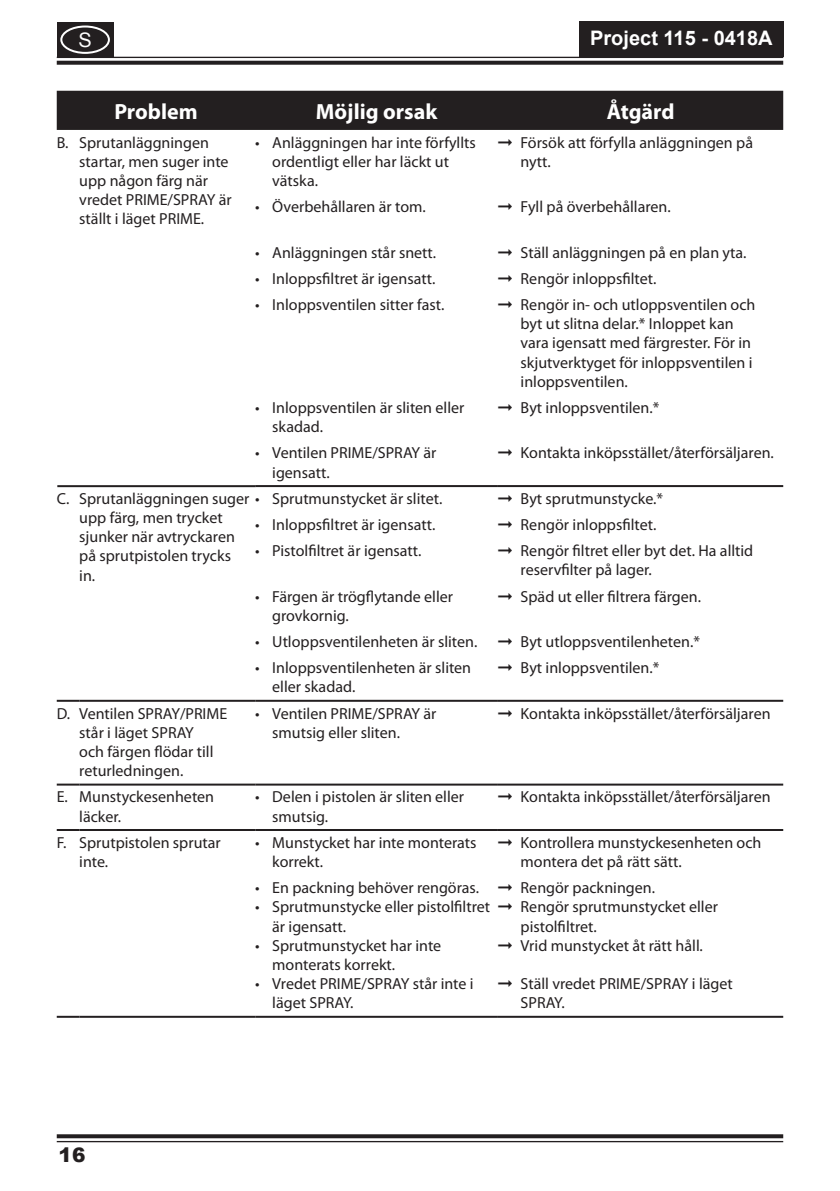
<style>
.page{position:relative;width:840px;height:1191px;background:#fff}
.page>*{position:absolute;margin:0;border:0;box-sizing:border-box;transform-origin:0 0}
.t1{font:700 22px "Myriad Pro";color:#fff}
.t2{font:700 20px "Arial";color:#fff}
.t3{font:900 20px "Arial";color:#231f20}
.t4{font:20px "Arial";color:#fff}
.t5{font:16px/19.2px "Myriad Pro";color:#231f20}
</style>
<div class="page">
<div style="left:57px;top:23px;width:56px;height:34px;background:#231f20"></div>
<div style="left:60px;top:26px;width:50px;height:28px;border:2px solid #fff;border-radius:50%"></div>
<hr style="left:57px;top:57px;width:725px;height:1px;background:#231f20">
<svg style="left:57px;top:61px;width:725px;height:4px;background:#322e2f"></svg>
<svg style="left:57px;top:1134px;width:725px;height:4px;background:#322e2f"></svg>
<hr style="left:57px;top:1141px;width:725px;height:1px;background:#231f20">
<div style="left:578px;top:21px;width:204px;height:36px;background:#231f20"></div>
<div style="left:57px;top:91px;width:725px;height:39px;background:#231f20"></div>
<hr style="left:255px;top:485px;width:242px;height:2px;background:#231f20">
<hr style="left:497px;top:485px;width:285px;height:2px;background:#231f20">
<hr style="left:57px;top:700px;width:22px;height:2px;background:#231f20">
<hr style="left:79px;top:700px;width:176px;height:2px;background:#231f20">
<hr style="left:255px;top:700px;width:242px;height:2px;background:#231f20">
<hr style="left:497px;top:700px;width:285px;height:2px;background:#231f20">
<hr style="left:57px;top:783px;width:22px;height:2px;background:#231f20">
<hr style="left:79px;top:783px;width:176px;height:2px;background:#231f20">
<hr style="left:255px;top:783px;width:242px;height:2px;background:#231f20">
<hr style="left:497px;top:783px;width:285px;height:2px;background:#231f20">
<hr style="left:57px;top:829px;width:22px;height:2px;background:#231f20">
<hr style="left:79px;top:829px;width:176px;height:2px;background:#231f20">
<hr style="left:255px;top:829px;width:242px;height:2px;background:#231f20">
<hr style="left:497px;top:829px;width:285px;height:2px;background:#231f20">
<hr style="left:57px;top:1015px;width:22px;height:2px;background:#231f20">
<hr style="left:79px;top:1015px;width:176px;height:2px;background:#231f20">
<hr style="left:255px;top:1015px;width:242px;height:2px;background:#231f20">
<hr style="left:497px;top:1015px;width:285px;height:2px;background:#231f20">
<hr style="left:57px;top:485px;width:198px;height:2px;background:#231f20">
<p class="t4" style="left:78px;top:27px;width:15px">S</p>
<p class="t2" style="left:590px;top:25px;width:184px">Project 115 - 0418A</p>
<p class="t1" style="left:114px;top:97px;width:85px">Problem</p>
<p class="t1" style="left:316px;top:97px;width:123px">Möjlig orsak</p>
<p class="t1" style="left:606px;top:97px;width:69px">Åtgärd</p>
<p class="t5" style="left:79px;top:132px;width:154px;text-indent:-23px">B. Sprutanläggningen startar, men suger inte upp någon färg när vredet PRIME/SPRAY är ställt i läget PRIME.</p>
<p class="t5" style="left:272px;top:132px;width:205px;text-indent:-17px">• Anläggningen har inte förfyllts ordentligt eller har läckt ut vätska.</p>
<p class="t5" style="left:520px;top:132px;width:234px;text-indent:-23px">➞ Försök att förfylla anläggningen på nytt.</p>
<p class="t5" style="left:255px;top:197px;width:172px">• Överbehållaren är tom.</p>
<p class="t5" style="left:497px;top:197px;width:174px">➞ Fyll på överbehållaren.</p>
<p class="t5" style="left:255px;top:242px;width:182px">• Anläggningen står snett.</p>
<p class="t5" style="left:497px;top:242px;width:250px">➞ Ställ anläggningen på en plan yta.</p>
<p class="t5" style="left:255px;top:268px;width:181px">• Inloppsfiltret är igensatt.</p>
<p class="t5" style="left:497px;top:268px;width:160px">➞ Rengör inloppsfiltet.</p>
<p class="t5" style="left:255px;top:295px;width:190px">• Inloppsventilen sitter fast.</p>
<p class="t5" style="left:520px;top:295px;width:236px;text-indent:-23px">➞ Rengör in- och utloppsventilen och byt ut slitna delar.* Inloppet kan vara igensatt med färgrester. För in skjutverktyget för inloppsventilen i inloppsventilen.</p>
<p class="t5" style="left:272px;top:398px;width:193px;text-indent:-17px">• Inloppsventilen är sliten eller skadad.</p>
<p class="t5" style="left:497px;top:398px;width:163px">➞ Byt inloppsventilen.*</p>
<p class="t5" style="left:272px;top:443px;width:166px;text-indent:-17px">• Ventilen PRIME/SPRAY är igensatt.</p>
<p class="t5" style="left:497px;top:443px;width:277px">➞ Kontakta inköpsstället/återförsäljaren.</p>
<p class="t5" style="left:79px;top:488px;width:364px;text-indent:-23px">C. Sprutanläggningen suger • Sprutmunstycket är slitet. upp färg, men trycket<br>sjunker när avtryckaren<br>på sprutpistolen trycks<br>in.</p>
<p class="t5" style="left:497px;top:488px;width:167px">➞ Byt sprutmunstycke.*</p>
<p class="t5" style="left:255px;top:515px;width:181px">• Inloppsfiltret är igensatt.</p>
<p class="t5" style="left:497px;top:515px;width:160px">➞ Rengör inloppsfiltet.</p>
<p class="t5" style="left:255px;top:541px;width:168px">• Pistolfiltret är igensatt.</p>
<p class="t5" style="left:520px;top:541px;width:234px;text-indent:-23px">➞ Rengör filtret eller byt det. Ha alltid reservfilter på lager.</p>
<p class="t5" style="left:272px;top:586px;width:182px;text-indent:-17px">• Färgen är trögflytande eller grovkornig.</p>
<p class="t5" style="left:497px;top:586px;width:204px">➞ Späd ut eller filtrera färgen.</p>
<p class="t5" style="left:255px;top:631px;width:223px">• Utloppsventilenheten är sliten.</p>
<p class="t5" style="left:497px;top:631px;width:203px">➞ Byt utloppsventilenheten.*</p>
<p class="t5" style="left:272px;top:658px;width:200px;text-indent:-17px">• Inloppsventilenheten är sliten eller skadad.</p>
<p class="t5" style="left:497px;top:658px;width:163px">➞ Byt inloppsventilen.*</p>
<p class="t5" style="left:79px;top:703px;width:149px;text-indent:-23px">D. Ventilen SPRAY/PRIME står i läget SPRAY<br>och färgen flödar till returledningen.</p>
<p class="t5" style="left:272px;top:703px;width:166px;text-indent:-17px">• Ventilen PRIME/SPRAY är smutsig eller sliten.</p>
<p class="t5" style="left:497px;top:703px;width:274px">➞ Kontakta inköpsstället/återförsäljaren</p>
<p class="t5" style="left:79px;top:787px;width:136px;text-indent:-23px">E. Munstyckesenheten läcker.</p>
<p class="t5" style="left:272px;top:787px;width:193px;text-indent:-17px">• Delen i pistolen är sliten eller smutsig.</p>
<p class="t5" style="left:497px;top:787px;width:274px">➞ Kontakta inköpsstället/återförsäljaren</p>
<p class="t5" style="left:79px;top:832px;width:143px;text-indent:-23px">F. Sprutpistolen sprutar inte.</p>
<p class="t5" style="left:272px;top:832px;width:206px;text-indent:-17px">• Munstycket har inte monterats korrekt.</p>
<p class="t5" style="left:520px;top:832px;width:242px;text-indent:-23px">➞ Kontrollera munstyckesenheten och montera det på rätt sätt.</p>
<p class="t5" style="left:255px;top:878px;width:225px">• En packning behöver rengöras.</p>
<p class="t5" style="left:272px;top:897px;width:219px;text-indent:-17px">• Sprutmunstycke eller pistolfiltret är igensatt.</p>
<p class="t5" style="left:272px;top:935px;width:170px;text-indent:-17px">• Sprutmunstycket har inte monterats korrekt.</p>
<p class="t5" style="left:272px;top:974px;width:203px;text-indent:-17px">• Vredet PRIME/SPRAY står inte i läget SPRAY.</p>
<p class="t5" style="left:497px;top:878px;width:159px">➞ Rengör packningen.</p>
<p class="t5" style="left:497px;top:897px;width:221px">➞ Rengör sprutmunstycket eller</p>
<p class="t5" style="left:520px;top:916px;width:78px">pistolfiltret.</p>
<p class="t5" style="left:497px;top:935px;width:206px">➞ Vrid munstycket åt rätt håll.</p>
<p class="t5" style="left:520px;top:974px;width:214px;text-indent:-23px">➞ Ställ vredet PRIME/SPRAY i läget<br>SPRAY.</p>
<p class="t3" style="left:59px;top:1140px;width:28px">16</p>
</div>
